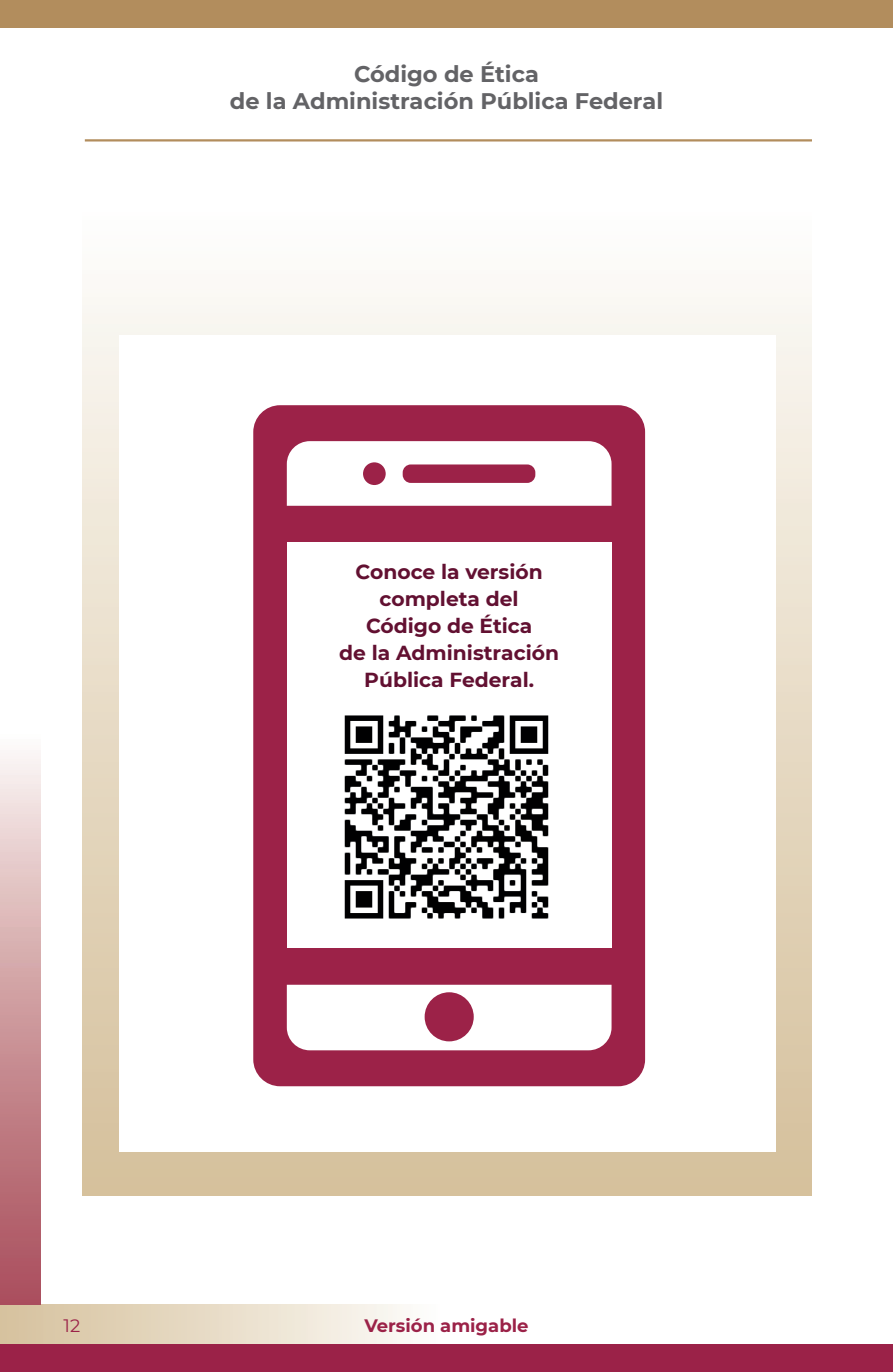
<style>
.page{position:relative;width:893px;height:1372px;background:#fff}
.page>*{position:absolute;margin:0;border:0;box-sizing:border-box;transform-origin:0 0}
.t1{font:700 22.5px/27px "Montserrat";color:#636366;text-align:center}
.t2{font:700 20.25px/27px "Montserrat";color:#621031;text-align:center}
.t3{font:700 18px "Montserrat";color:#9b2248}
.t4{font:18px "Montserrat";color:#9b2248}
</style>
<div class="page">
<div style="left:0;top:1303px;width:439px;height:41px;background:linear-gradient(to right,#d5c09b,#fdfcfa)"></div>
<div style="left:0;top:1344px;width:893px;height:27px;background:#9b2248"></div>
<div style="left:0;top:0;width:893px;height:28px;background:#b28d5d"></div>
<svg style="left:0;top:756px;width:40px;height:547px"></svg>
<hr style="left:85px;top:139px;width:727px;height:2px;background:#b28d5d">
<div style="left:83px;top:207px;width:729px;height:988px;background:linear-gradient(to bottom,#fdfdfa,#d4bf99)"></div>
<div style="left:119px;top:335px;width:657px;height:816px;background:#fff"></div>
<div style="left:253px;top:405px;width:392px;height:681px;background:#9c2248;border-radius:27px"></div>
<div style="left:287px;top:441px;width:324px;height:65px;background:#fff"></div>
<div style="left:287px;top:984px;width:324px;height:66px;background:#fff"></div>
<div style="left:287px;top:542px;width:324px;height:405px;background:#fff"></div>
<div style="left:403px;top:464px;width:132px;height:19px;background:#9c2248;border-radius:8px"></div>
<div style="left:363px;top:462px;width:23px;height:23px;background:#9c2248;border-radius:50%"></div>
<div style="left:425px;top:992px;width:49px;height:49px;background:#9c2248;border-radius:50%"></div>
<img style="left:344px;top:715px;width:205px;height:204px">
<p class="t1" style="left:230px;top:59px;width:435px">Código de Ética<br>de la Administración Pública Federal</p>
<p class="t2" style="left:339px;top:557px;width:221px">Conoce la versión completa del<br>Código de Ética<br>de la Administración<br>Pública Federal.</p>
<p class="t4" style="left:64px;top:1312px;width:18px">12</p>
<p class="t3" style="left:364px;top:1311px;width:166px">Versión amigable</p>
</div>
